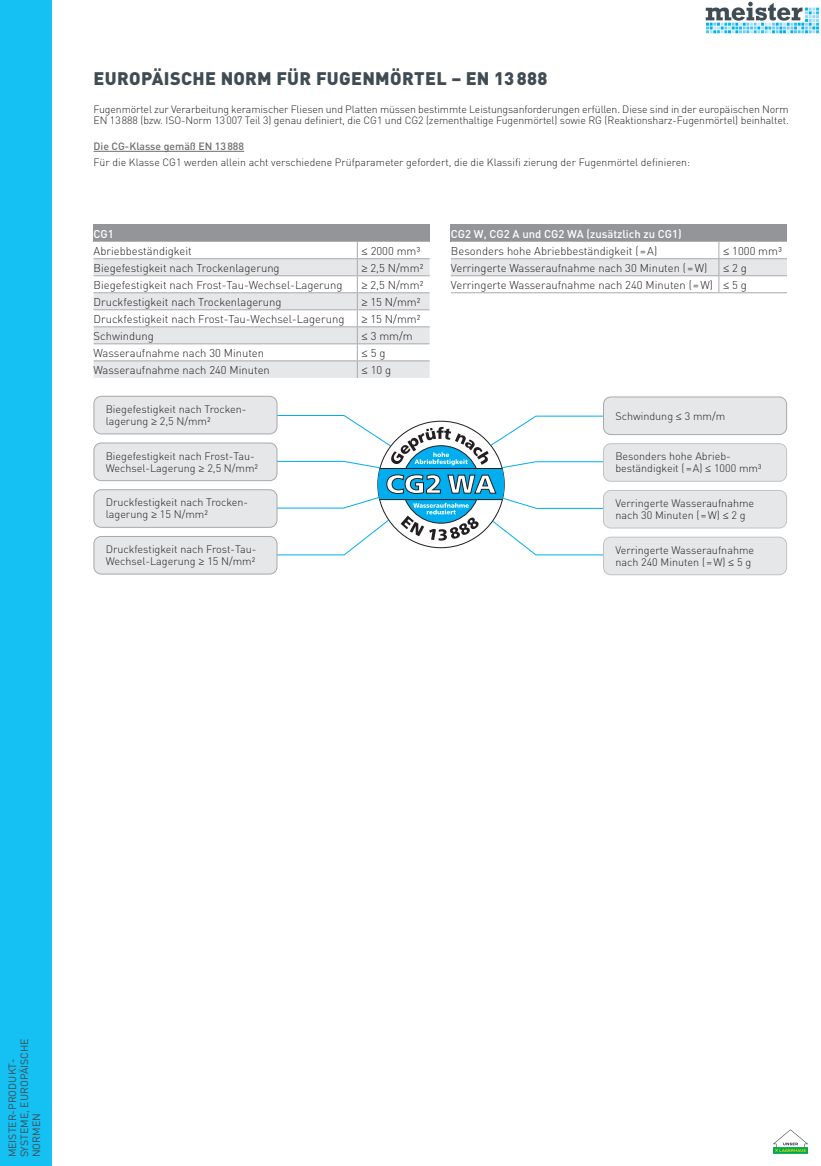
<style>
.page{position:relative;width:821px;height:1166px;background:#fff}
.page>*{position:absolute;margin:0;border:0;box-sizing:border-box;transform-origin:0 0}
.t1{font:900 18px "DIN";letter-spacing:.02em;color:#404c54}
.t2{font:300 11.25px/17px "DIN";color:#231f20;text-align:right}
.t3{font:500 11.25px "DIN";color:#fff}
.t4{font:300 10.8px/12.1px "DIN";color:#231f20}
.t5{font:300 10.5px/11.1px "DIN";letter-spacing:-.01em;color:#231f20}
.t6{font:10.5px/12px "DIN";color:#404c54}
.t7{font:500 10.5px "DIN";color:#6c6d70}
.s1{font-family:"Syntax LT Std";font-weight:400}
</style>
<div class="page">
<svg style="left:254px;top:414px;width:368px;height:141px"></svg>
<div style="left:94px;top:225px;width:335px;height:17px;background:#939598"></div>
<svg style="left:94px;top:242px;width:335px;height:136px"></svg>
<div style="left:451px;top:225px;width:336px;height:17px;background:#939598"></div>
<svg style="left:451px;top:242px;width:336px;height:50px"></svg>
<hr style="left:451px;top:292px;width:268px;height:1px;background:#a8a9ad">
<hr style="left:719px;top:292px;width:68px;height:1px;background:#a8a9ad">
<hr style="left:94px;top:151px;width:150px;height:1px;background:#6c6d70">
<div style="left:94px;top:396px;width:183px;height:38px;background:#e6e7e9;border-radius:7px"></div>
<div style="left:94px;top:396px;width:183px;height:38px;border:1px solid #a8a9ad;border-radius:7px"></div>
<div style="left:603px;top:397px;width:183px;height:37px;background:#e6e7e9;border-radius:7px"></div>
<div style="left:603px;top:396px;width:184px;height:39px;border:1px solid #a8a9ad;border-radius:7px"></div>
<div style="left:94px;top:443px;width:183px;height:37px;background:#e6e7e9;border-radius:7px"></div>
<div style="left:94px;top:442px;width:183px;height:39px;border:1px solid #a8a9ad;border-radius:7px"></div>
<div style="left:603px;top:443px;width:183px;height:38px;background:#e6e7e9;border-radius:7px"></div>
<div style="left:603px;top:443px;width:184px;height:38px;border:1px solid #c1c2c4;border-radius:7px"></div>
<div style="left:94px;top:489px;width:183px;height:38px;background:#e6e7e9;border-radius:7px"></div>
<div style="left:94px;top:489px;width:183px;height:38px;border:1px solid #a8a9ad;border-radius:7px"></div>
<div style="left:603px;top:490px;width:183px;height:38px;background:#e6e7e9;border-radius:7px"></div>
<div style="left:603px;top:490px;width:184px;height:38px;border:1px solid #c1c2c4;border-radius:7px"></div>
<div style="left:94px;top:536px;width:183px;height:38px;background:#e6e7e9;border-radius:7px"></div>
<div style="left:94px;top:536px;width:183px;height:38px;border:1px solid #a8a9ad;border-radius:7px"></div>
<div style="left:603px;top:537px;width:183px;height:37px;background:#e6e7e9;border-radius:7px"></div>
<div style="left:603px;top:536px;width:184px;height:39px;border:1px solid #c1c2c4;border-radius:7px"></div>
<div style="left:0;top:0;width:51px;height:1165px;background:#15c0f2"></div>
<img style="left:705px;top:2px;width:114px;height:31px">
<img style="left:773px;top:1129px;width:35px;height:25px">
<h1 class="t1" style="left:94px;top:67px;width:455px">EUROPÄISCHE NORM FÜR FUGENMÖRTEL – EN 13 888</h1>
<p class="t5" style="left:94px;top:103px;width:696px">Fugenmörtel zur Verarbeitung keramischer Fliesen und Platten müssen bestimmte Leistungsanforderungen erfüllen. Diese sind in der europäischen Norm<br>EN 13888 (bzw. ISO-Norm 13007 Teil 3) genau definiert, die CG1 und CG2 (zementhaltige Fugenmörtel) sowie RG (Reaktionsharz-Fugenmörtel) beinhaltet.</p>
<p class="t7" style="left:94px;top:139px;width:152px">Die CG-Klasse gemäß EN 13 888</p>
<p class="t5" style="left:94px;top:157px;width:598px">Für die Klasse CG1 werden allein acht verschiedene Prüfparameter gefordert, die die Klassifi zierung der Fugenmörtel definieren:</p>
<p class="t3" style="left:94px;top:226px;width:22px">CG1</p>
<p class="t2" style="left:94px;top:242px;width:100px">Abriebbeständigkeit</p>
<p class="t2" style="left:361px;top:242px;width:60px"><span class="s1">≤</span> 2000 mm³</p>
<p class="t2" style="left:94px;top:259px;width:188px">Biegefestigkeit nach Trockenlagerung</p>
<p class="t2" style="left:361px;top:259px;width:63px"><span class="s1">≥</span> 2,5 N/mm²</p>
<p class="t2" style="left:94px;top:276px;width:250px">Biegefestigkeit nach Frost-Tau-Wechsel-Lagerung</p>
<p class="t2" style="left:361px;top:276px;width:63px"><span class="s1">≥</span> 2,5 N/mm²</p>
<p class="t2" style="left:94px;top:293px;width:189px">Druckfestigkeit nach Trockenlagerung</p>
<p class="t2" style="left:361px;top:293px;width:61px"><span class="s1">≥</span> 15 N/mm²</p>
<p class="t2" style="left:94px;top:310px;width:252px">Druckfestigkeit nach Frost-Tau-Wechsel-Lagerung</p>
<p class="t2" style="left:361px;top:310px;width:61px"><span class="s1">≥</span> 15 N/mm²</p>
<p class="t2" style="left:94px;top:327px;width:62px">Schwindung</p>
<p class="t2" style="left:361px;top:327px;width:53px"><span class="s1">≤</span> 3 mm/m</p>
<p class="t2" style="left:94px;top:344px;width:172px">Wasseraufnahme nach 30 Minuten</p>
<p class="t2" style="left:361px;top:344px;width:25px"><span class="s1">≤</span> 5 g</p>
<p class="t2" style="left:94px;top:361px;width:178px">Wasseraufnahme nach 240 Minuten</p>
<p class="t2" style="left:361px;top:361px;width:31px"><span class="s1">≤</span> 10 g</p>
<p class="t3" style="left:451px;top:226px;width:232px">CG2 W, CG2 A und CG2 WA (zusätzlich zu CG1)</p>
<p class="t2" style="left:451px;top:242px;width:208px">Besonders hohe Abriebbeständigkeit (=A)</p>
<p class="t2" style="left:723px;top:242px;width:60px"><span class="s1">≤</span> 1000 mm³</p>
<p class="t2" style="left:451px;top:259px;width:258px">Verringerte Wasseraufnahme nach 30 Minuten (=W)</p>
<p class="t2" style="left:451px;top:259px;width:298px"><span class="s1">≤</span> 2 g<br>Verringerte Wasseraufnahme nach 240 Minuten (=W) <span class="s1">≤</span> 5 g</p>
<p class="t4" style="left:106px;top:402px;width:140px">Biegefestigkeit nach Trocken&shy;lagerung <span class="s1">≥</span> 2,5 N/mm²</p>
<p class="t4" style="left:615px;top:409px;width:111px">Schwindung <span class="s1">≤</span> 3 mm/m</p>
<p class="t4" style="left:106px;top:449px;width:154px">Biegefestigkeit nach Frost-Tau-<br>Wechsel-Lagerung <span class="s1">≥</span> 2,5 N/mm²</p>
<p class="t4" style="left:615px;top:450px;width:148px">Besonders hohe Abrieb&shy;beständigkeit (=A) <span class="s1">≤</span> 1000 mm³</p>
<p class="t4" style="left:106px;top:496px;width:142px">Druckfestigkeit nach Trocken&shy;lagerung <span class="s1">≥</span> 15 N/mm²</p>
<p class="t4" style="left:615px;top:497px;width:140px">Verringerte Wasseraufnahme nach 30 Minuten (=W) <span class="s1">≤</span> 2 g</p>
<p class="t4" style="left:106px;top:543px;width:152px">Druckfestigkeit nach Frost-Tau-<br>Wechsel-Lagerung <span class="s1">≥</span> 15 N/mm²</p>
<p class="t4" style="left:615px;top:543px;width:140px">Verringerte Wasseraufnahme nach 240 Minuten (=W) <span class="s1">≤</span> 5 g</p>
<p class="t6" style="left:6px;top:1157px;width:120px;rotate:-90deg">MEISTER-PRODUKT-<br>SYSTEME, EUROPÄISCHE<br>NORMEN</p>
</div>
